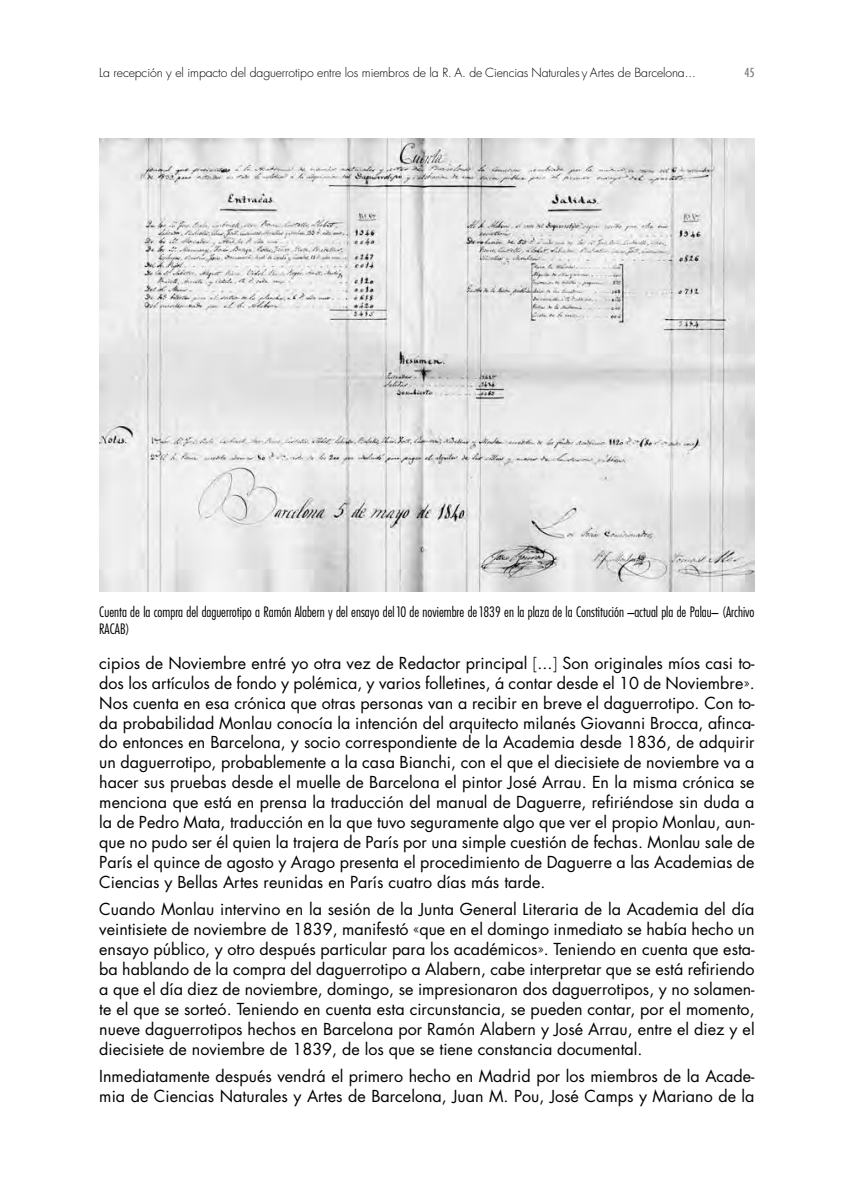
<style>
.page{position:relative;width:844px;height:1191px;background:#fff}
.page>*{position:absolute;margin:0;border:0;box-sizing:border-box;transform-origin:0 0}
.t1{font:16.1px/19.9px "Futura";color:#000;text-align:justify}
.t2{font:300 condensed 14px/17px "Futura";color:#000}
.t3{font:300 12.25px "Futura";letter-spacing:-.01em;color:#000}
.t4{font:500 condensed 12.25px "Futura";color:#7e7f81}
.s1{font-weight:300}
</style>
<div class="page">
<img style="left:99px;top:139px;width:655px;height:452px">
<p class="t3" style="left:99px;top:64px;width:598px">La recepción y el impacto del daguerrotipo entre los miembros de la R. A. de Ciencias Naturales y Artes de Barcelona...</p>
<p class="t4" style="left:744px;top:64px;width:12px">45</p>
<p class="t2" style="left:99px;top:603px;width:656px">Cuenta de la compra del daguerrotipo a Ramón Alabern y del ensayo del 10 de noviembre de 1839 en la plaza de la Constitución –actual pla de Palau– (Archivo<br>RACAB)</p>
<p class="t1" style="left:99px;top:652px;width:656px">cipios de Noviembre entré yo otra vez de Redactor principal <span class="s1">[</span>...<span class="s1">]</span> Son originales míos casi to&shy;dos los artículos de fondo y polémica, y varios folletines, á contar desde el 10 de Noviembre<span class="s1">»</span>.<br>Nos cuenta en esa crónica que otras personas van a recibir en breve el daguerrotipo. Con to&shy;da probabilidad Monlau conocía la intención del arquitecto milanés Giovanni Brocca, afinca&shy;do entonces en Barcelona, y socio correspondiente de la Academia desde 1836, de adquirir un daguerrotipo, probablemente a la casa Bianchi, con el que el diecisiete de noviembre va a hacer sus pruebas desde el muelle de Barcelona el pintor José Arrau. En la misma crónica se menciona que está en prensa la traducción del manual de Daguerre, refiriéndose sin duda a la de Pedro Mata, traducción en la que tuvo seguramente algo que ver el propio Monlau, aun&shy;que no pudo ser él quien la trajera de París por una simple cuestión de fechas. Monlau sale de París el quince de agosto y Arago presenta el procedimiento de Daguerre a las Academias de Ciencias y Bellas Artes reunidas en París cuatro días más tarde.</p>
<p class="t1" style="left:99px;top:899px;width:656px">Cuando Monlau intervino en la sesión de la Junta General Literaria de la Academia del día veintisiete de noviembre de 1839, manifestó <span class="s1">«</span>que en el domingo inmediato se había hecho un ensayo público, y otro después particular para los académicos<span class="s1">»</span>. Teniendo en cuenta que esta&shy;ba hablando de la compra del daguerrotipo a Alabern, cabe interpretar que se está refiriendo a que el día diez de noviembre, domingo, se impresionaron dos daguerrotipos, y no solamen&shy;te el que se sorteó. Teniendo en cuenta esta circunstancia, se pueden contar, por el momento, nueve daguerrotipos hechos en Barcelona por Ramón Alabern y José Arrau, entre el diez y el diecisiete de noviembre de 1839, de los que se tiene constancia documental.</p>
<p class="t1" style="left:99px;top:1065px;width:656px">Inmediatamente después vendrá el primero hecho en Madrid por los miembros de la Acade&shy;mia de Ciencias Naturales y Artes de Barcelona, Juan M. Pou, José Camps y Mariano de la</p>
</div>
